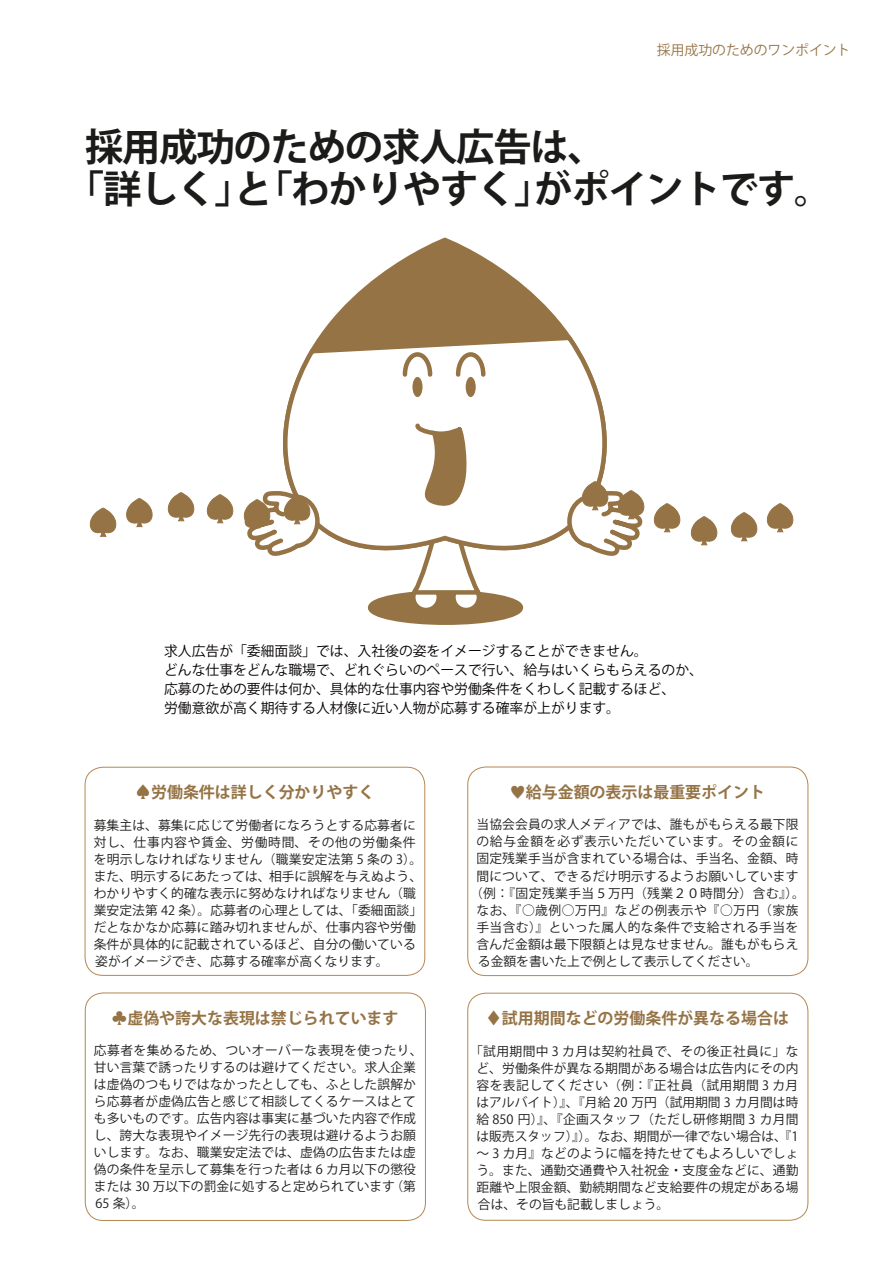
<style>
.page{position:relative;width:893px;height:1263px;background:#fff}
.page>*{position:absolute;margin:0;border:0;box-sizing:border-box;transform-origin:0 0}
.t1{font:700 38.25px/42.5px "Koz Go Pr 6 N";letter-spacing:-.03em;color:#1b1b1a}
.t2{font:700 15.9px "Koz Go Pr 6 N";color:#957345}
.t3{font:13.8px/19.2px "Koz Go Pr 6 N";color:#050102}
.t4{font:13.8px "Koz Go Pr 6 N";color:#957345}
.t5{font:12.75px/17px "Koz Go Pr 6 N";letter-spacing:.01em;color:#1b1b1a}
.t6{font:12.75px "Koz Go Pr 6 N";letter-spacing:.035em;color:#1b1b1a}
.t7{font:12.75px "Koz Go Pr 6 N";letter-spacing:.03em;color:#1b1b1a}
.t8{font:12.75px "Koz Go Pr 6 N";letter-spacing:.055em;color:#1b1b1a}
.s1{font-family:"Koz Min Pr 6 N";font-weight:400}
</style>
<div class="page">
<div style="left:370px;top:592px;width:151px;height:31px;background:#957345;border-radius:50%"></div>
<div style="left:368px;top:590px;width:155px;height:35px;border:4px solid #957345;border-radius:50%"></div>
<svg style="left:413px;top:584px;width:26px;height:26px"></svg>
<div style="left:411px;top:582px;width:30px;height:30px;border:4px solid #957345;border-radius:50%"></div>
<svg style="left:453px;top:584px;width:26px;height:26px"></svg>
<div style="left:451px;top:582px;width:30px;height:30px;border:4px solid #957345;border-radius:50%"></div>
<svg style="left:410px;top:578px;width:73px;height:19px"></svg>
<svg style="left:321px;top:240px;width:248px;height:93px"></svg>
<svg style="left:283px;top:333px;width:324px;height:245px"></svg>
<div style="left:412px;top:377px;width:10px;height:20px;background:#957345;border-radius:50%"></div>
<svg style="left:400px;top:350px;width:35px;height:29px"></svg>
<div style="left:466px;top:377px;width:10px;height:20px;background:#957345;border-radius:50%"></div>
<svg style="left:454px;top:350px;width:34px;height:29px"></svg>
<svg style="left:411px;top:421px;width:61px;height:91px"></svg>
<svg style="left:89px;top:508px;width:28px;height:29px"></svg>
<svg style="left:126px;top:498px;width:27px;height:29px"></svg>
<svg style="left:167px;top:493px;width:28px;height:28px"></svg>
<svg style="left:206px;top:488px;width:116px;height:73px"></svg>
<svg style="left:565px;top:482px;width:116px;height:79px"></svg>
<svg style="left:690px;top:517px;width:28px;height:28px"></svg>
<svg style="left:730px;top:513px;width:28px;height:28px"></svg>
<svg style="left:766px;top:504px;width:28px;height:28px"></svg>
<div style="left:85px;top:767px;width:340px;height:208px;border:1px solid #b48851;border-radius:18px"></div>
<div style="left:468px;top:993px;width:340px;height:227px;border:1px solid #b48851;border-radius:18px"></div>
<div style="left:85px;top:993px;width:341px;height:228px;border:1px solid #b48851;border-radius:18px"></div>
<div style="left:468px;top:767px;width:340px;height:209px;border:1px solid #b48851;border-radius:18px"></div>
<p class="t4" style="left:657px;top:42px;width:195px">採用成功のためのワンポイント</p>
<h1 class="t1" style="left:534px;top:127px;width:300px;text-indent:-449px">採用成功のための求人広告は、<br>がポイントです。</h1>
<h1 class="t1" style="left:66px;top:169px;width:488px">「詳しく 「と」 わかりやすく」</h1>
<p class="t3" style="left:164px;top:642px;width:540px">求人広告が「委細面談」では、入社後の姿をイメージすることができません。<br>どんな仕事をどんな職場で、どれぐらいのペースで行い、給与はいくらもらえるのか、応募のための要件は何か、具体的な仕事内容や労働条件をくわしく記載するほど、<br>労働意欲が高く期待する人材像に近い人物が応募する確率が上がります。</p>
<p class="t2" style="left:135px;top:784px;width:241px">♠労働条件は詳しく分かりやすく</p>
<p class="t5" style="left:94px;top:817px;width:330px">募集主は、募集に応じて労働者になろうとする応募者に対し、仕事内容や賃金、労働時間、その他の労働条件を明示しなければなりません（職業安定法第 5 条の 。(3また、明示するにあたっては、相手に誤解を与えぬよう、わかりやすく的確な表示に努めなければなりません（職業安定法第 42 条）。応募者の心理としては、「委細面談「だとなかなか応募に踏み切れませんが、仕事内容や労働条件が具体的に記載されているほど、自分の働いている姿がイメージでき、応募する確率が高くなります。</p>
<p class="t2" style="left:111px;top:1009px;width:289px"><span class="s1">♣</span>虚偽や誇大な表現は禁じられています</p>
<p class="t6" style="left:94px;top:1043px;width:330px">応募者を集めるため、ついオーバーな表現を使ったり、</p>
<p class="t5" style="left:94px;top:1059px;width:324px">甘い言葉で誘ったりするのは避けてください。求人企業</p>
<p class="t5" style="left:94px;top:1076px;width:324px">は虚偽のつもりではなかったとしても、ふとした誤解か</p>
<p class="t5" style="left:94px;top:1093px;width:323px">ら応募者が虚偽広告と感じて相談してくるケースはとて</p>
<p class="t5" style="left:94px;top:1110px;width:324px">も多いものです。広告内容は事実に基づいた内容で作成</p>
<p class="t5" style="left:94px;top:1127px;width:324px">し、誇大な表現やイメージ先行の表現は避けるようお願</p>
<p class="t5" style="left:94px;top:1144px;width:324px">いします。なお、職業安定法では、虚偽の広告または虚</p>
<p class="t5" style="left:94px;top:1161px;width:323px">偽の条件を呈示して募集を行った者は 6 カ月以下の懲役</p>
<p class="t5" style="left:390px;top:1178px;width:27px">（第</p>
<p class="t5" style="left:94px;top:1178px;width:303px">または 30 万以下の罰金に処すると定められています<br>65条。(</p>
<p class="t2" style="left:510px;top:783px;width:257px">♥給与金額の表示は最重要ポイント</p>
<p class="t5" style="left:476px;top:817px;width:324px">当協会会員の求人メディアでは、誰もがもらえる最下限</p>
<p class="t8" style="left:476px;top:835px;width:323px">の給与金額を必ず表示いただいています。その金額に</p>
<p class="t5" style="left:476px;top:851px;width:324px">固定残業手当が含まれている場合は、手当名、金額、時</p>
<p class="t5" style="left:476px;top:868px;width:324px">間について、できるだけ明示するようお願いしています</p>
<p class="t6" style="left:470px;top:886px;width:336px">（例『：固定残業手当５万円（残業２０時間分）含む 。(『</p>
<p class="t6" style="left:476px;top:903px;width:323px">なお、『○歳例○万円』などの例表示や『○万円（家族</p>
<p class="t7" style="left:476px;top:920px;width:323px">手当含む）』といった属人的な条件で支給される手当を</p>
<p class="t5" style="left:476px;top:936px;width:324px">含んだ金額は最下限額とは見なせません。誰もがもらえ</p>
<p class="t5" style="left:478px;top:953px;width:282px">る金額を書いた上で例として表示してください。</p>
<p class="t2" style="left:486px;top:1010px;width:304px">♦試用期間などの労働条件が異なる場合は</p>
<p class="t5" style="left:470px;top:1043px;width:330px;text-align:right">「試用期間中 3 カ月は契約社員で、その後正社員に」など、労働条件が異なる期間がある場合は広告内にその内容を表記してください（例『：正社員（試用期間 3 カ月はアルバイト）』、『月給 20 万円（試用期間 3 カ月間は時給 850 円）』、『企画スタッフ（ただし研修期間 3 カ月間期間が一律でない場合は』、 1</p>
<p class="t5" style="left:476px;top:1128px;width:324px">は販売スタッフ）』）。なお、<br>～ 3 カ月』などのように幅を持たせてもよろしいでしょう。また、通勤交通費や入社祝金・支度金などに、通勤距離や上限金額、勤続期間など支給要件の規定がある場合は、その旨も記載しましょう。</p>
</div>
